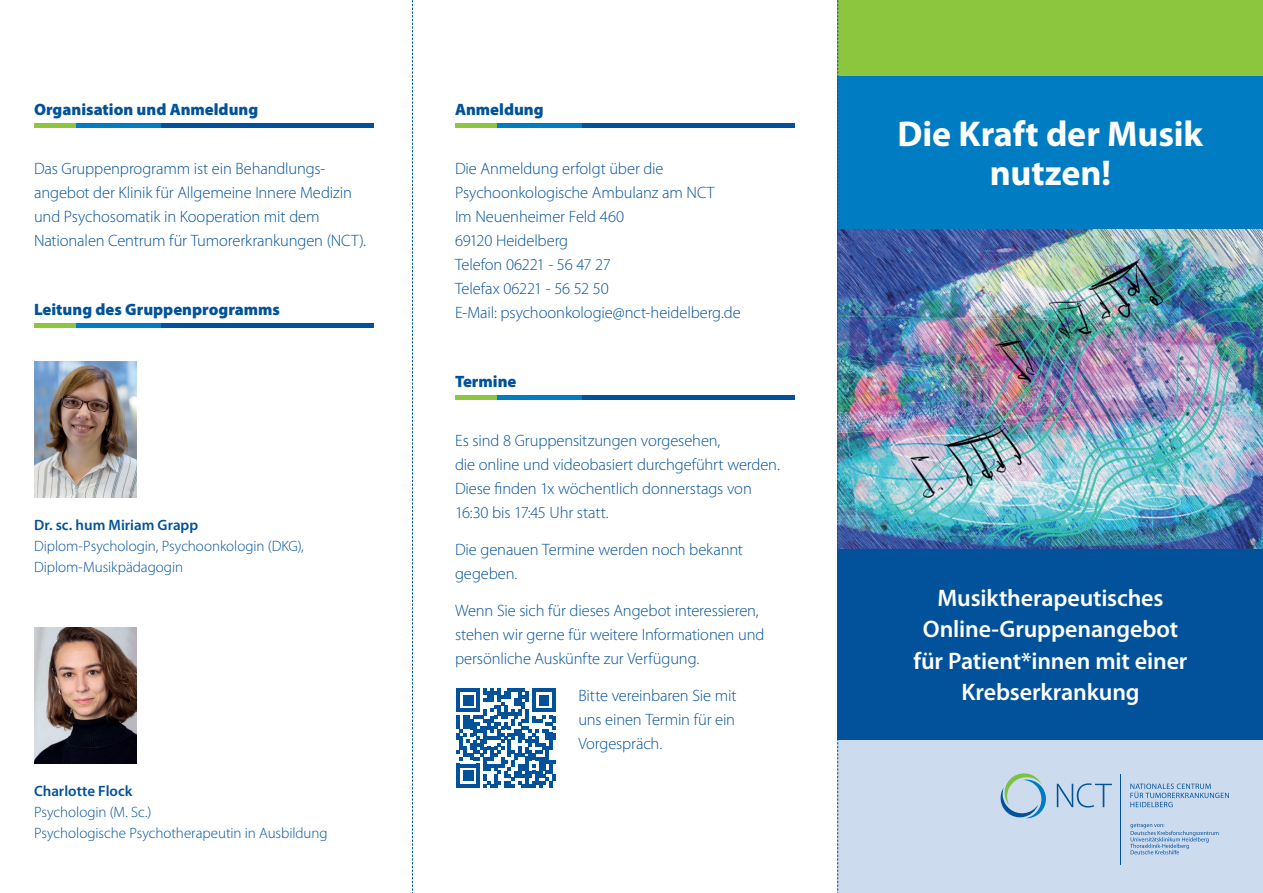
<style>
.page{position:relative;width:1263px;height:893px;background:#fff}
.page>*{position:absolute;margin:0;border:0;box-sizing:border-box;transform-origin:0 0}
.t1{font:700 36px/39px "Myriad Pro";letter-spacing:-.005em;color:#fff;text-align:center}
.t2{font:600 24px/31.5px "Myriad Pro";letter-spacing:-.005em;color:#fff;text-align:center}
.t3{font:300 16.5px/24px "Myriad Pro";letter-spacing:-.01em;color:#01529a}
.t4{font:900 16.5px "Myriad Pro";color:#01529a}
.t5{font:300 15px/21px "Myriad Pro";letter-spacing:-.005em;color:#01529a}
.t6{font:600 15px "Myriad Pro";color:#01529a}
</style>
<div class="page">
<div style="left:838px;top:740px;width:425px;height:153px;background:#cddbef"></div>
<div style="left:838px;top:0;width:425px;height:77px;background:#8bc63e"></div>
<div style="left:838px;top:77px;width:425px;height:153px;background:#007cc2"></div>
<div style="left:838px;top:230px;width:425px;height:510px;background:#01529a"></div>
<img style="left:838px;top:230px;width:425px;height:319px">
<svg style="left:1057px;top:783px;width:55px;height:24px"></svg>
<svg style="left:1000px;top:773px;width:46px;height:45px"></svg>
<hr style="left:1120px;top:774px;width:1px;height:90px;background:#01519b">
<svg style="left:1130px;top:823px;width:88px;height:31px"></svg>
<svg style="left:1130px;top:784px;width:99px;height:23px"></svg>
<img style="left:34px;top:361px;width:102px;height:136px">
<img style="left:34px;top:628px;width:102px;height:136px">
<div style="left:34px;top:123px;width:43px;height:5px;background:#8bc63e"></div>
<div style="left:77px;top:123px;width:89px;height:5px;background:#007cc2"></div>
<div style="left:162px;top:123px;width:212px;height:5px;background:#01529a"></div>
<div style="left:455px;top:123px;width:42px;height:5px;background:#8bc63e"></div>
<div style="left:497px;top:123px;width:90px;height:5px;background:#007cc2"></div>
<div style="left:583px;top:123px;width:212px;height:5px;background:#01529a"></div>
<hr style="left:34px;top:323px;width:43px;height:4px;background:#8bc63e">
<hr style="left:77px;top:323px;width:89px;height:4px;background:#007cc2">
<hr style="left:162px;top:323px;width:212px;height:4px;background:#01529a">
<div style="left:455px;top:395px;width:42px;height:5px;background:#8bc63e"></div>
<div style="left:497px;top:395px;width:90px;height:5px;background:#007cc2"></div>
<div style="left:583px;top:395px;width:212px;height:5px;background:#01529a"></div>
<svg style="left:412px;top:0;width:1px;height:893px"></svg>
<svg style="left:837px;top:0;width:1px;height:893px"></svg>
<svg style="left:456px;top:688px;width:100px;height:100px"></svg>
<p class="t4" style="left:34px;top:98px;width:226px">Organisation und Anmeldung</p>
<p class="t4" style="left:455px;top:98px;width:90px">Anmeldung</p>
<p class="t3" style="left:34px;top:156px;width:334px">Das Gruppenprogramm ist ein Behandlungs&shy;angebot der Klinik für Allgemeine Innere Medizin und Psychosomatik in Kooperation mit dem Nationalen Centrum für Tumorerkrankungen (NCT).</p>
<p class="t3" style="left:455px;top:156px;width:287px">Die Anmeldung erfolgt über die<br>Psychoonkologische Ambulanz am NCT<br>Im Neuenheimer Feld 460<br>69120 Heidelberg<br>Telefon 06221 - 56 47 27<br>Telefax 06221 - 56 52 50<br>E-Mail: psychoonkologie@nct-heidelberg.de</p>
<p class="t4" style="left:34px;top:298px;width:247px">Leitung des Gruppenprogramms</p>
<p class="t6" style="left:34px;top:515px;width:166px">Dr. sc. hum Miriam Grapp</p>
<p class="t5" style="left:34px;top:535px;width:271px">Diplom-Psychologin, Psychoonkologin (DKG),<br>Diplom-Musikpädagogin</p>
<p class="t6" style="left:34px;top:782px;width:100px">Charlotte Flock</p>
<p class="t5" style="left:34px;top:802px;width:295px">Psychologin (M. Sc.)<br>Psychologische Psychotherapeutin in Ausbildung</p>
<p class="t4" style="left:455px;top:370px;width:63px">Termine</p>
<p class="t3" style="left:455px;top:428px;width:326px">Es sind 8 Gruppensitzungen vorgesehen,<br>die online und videobasiert durchgeführt werden.<br>Diese finden 1x wöchentlich donnerstags von 16:30 bis 17:45 Uhr statt.</p>
<p class="t3" style="left:455px;top:537px;width:289px">Die genauen Termine werden noch bekannt gegeben.</p>
<p class="t3" style="left:455px;top:598px;width:311px">Wenn Sie sich für dieses Angebot interessieren, stehen wir gerne für weitere Informationen und persönliche Auskünfte zur Verfügung.</p>
<p class="t3" style="left:578px;top:683px;width:160px;text-align:justify">Bitte vereinbaren Sie mit uns einen Termin für ein Vorgespräch.</p>
<h1 class="t1" style="left:897px;top:113px;width:307px">Die Kraft der Musik nutzen!</h1>
<h2 class="t2" style="left:913px;top:582px;width:275px">Musiktherapeutisches<br>Online-Gruppenangebot für Patient*innen mit einer<br>Krebserkrankung</h2>
</div>
